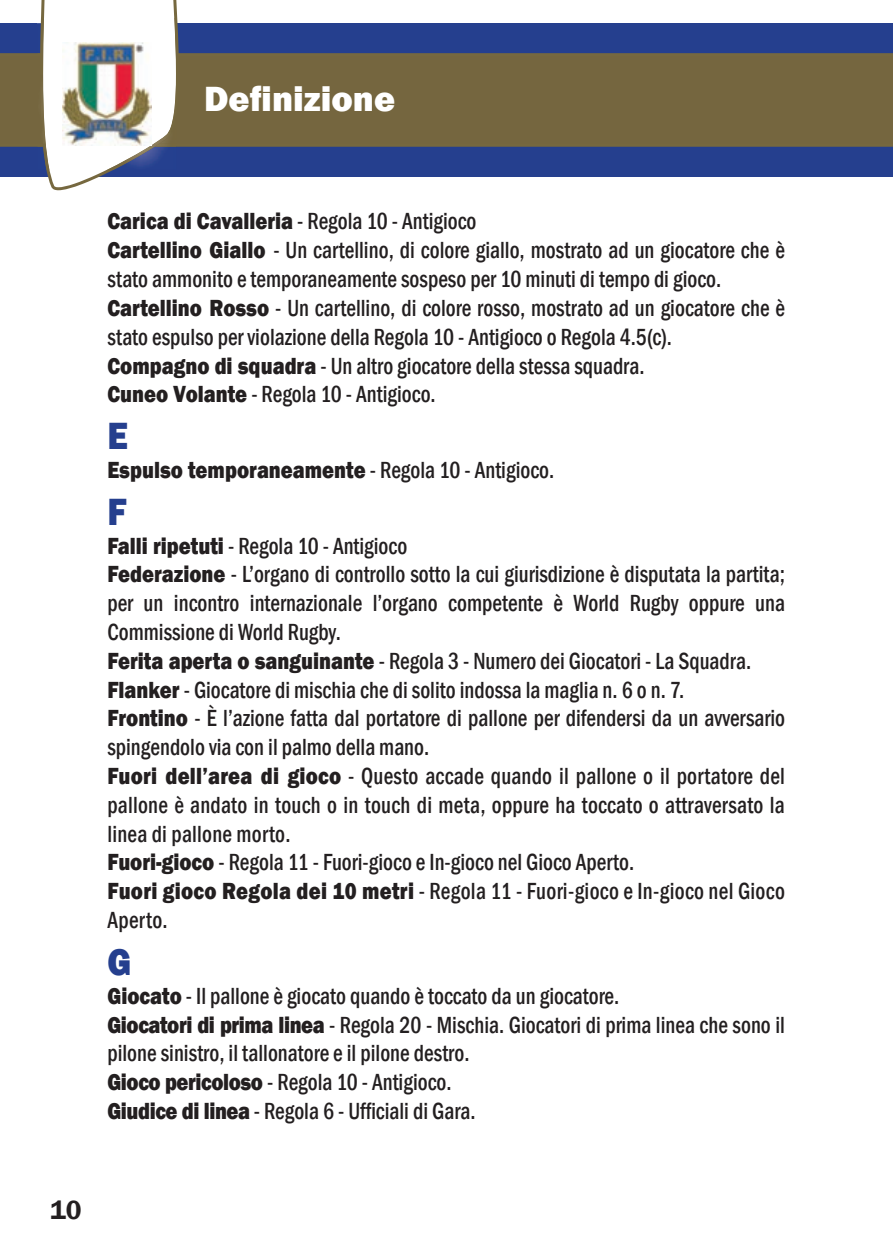
<style>
.page{position:relative;width:893px;height:1259px;background:#fff}
.page>*{position:absolute;margin:0;border:0;box-sizing:border-box;transform-origin:0 0}
.t1{font:800 39px "Franklin Gothic";color:#253f8e;scale:.9 1}
.t2{font:800 36px "Franklin Gothic";color:#fff}
.t3{font:600 27px "Franklin Gothic";color:#231f20}
.t4{font:500 condensed 24px/28.8px "Franklin Gothic";color:#231f20;scale:.9 1}
.t5{font:800 24px "Franklin Gothic";color:#231f20;scale:.85 1}
.s1{font-weight:800;font-stretch:normal}
.s2{font-weight:500;font-stretch:condensed}
</style>
<div class="page">
<div style="left:0;top:23px;width:893px;height:153px;background:#253f8e"></div>
<div style="left:0;top:55px;width:893px;height:90px;background:#75663f"></div>
<hr style="left:0;top:53px;width:893px;height:3px;background:#76683f">
<hr style="left:0;top:144px;width:893px;height:3px;background:#76683f">
<svg style="left:36px;top:0;width:149px;height:191px"></svg>
<img style="left:37px;top:23px;width:3px;height:147px">
<img style="left:37px;top:53px;width:3px;height:94px">
<img style="left:40px;top:18px;width:136px;height:152px">
<img style="left:63px;top:42px;width:88px;height:103px">
<h2 class="t2" style="left:204px;top:76px;width:193px">Definizione</h2>
<p class="t4" style="left:107px;top:207px;width:754px"><span class="s1">Carica di Cavalleria</span> - Regola 10 - Antigioco<br><span class="s1">Cartellino Giallo</span> - Un cartellino, di colore giallo, mostrato ad un giocatore che è stato ammonito e temporaneamente sospeso per 10 minuti di tempo di gioco.<br><span class="s1">Cartellino Rosso</span> - Un cartellino, di colore rosso, mostrato ad un giocatore che è stato espulso per violazione della Regola 10 - Antigioco o Regola 4.5(c).<br><span class="s1">Compagno di squadra</span> - Un altro giocatore della stessa squadra.<br><span class="s1">Cuneo Volante</span> - Regola 10 - Antigioco.</p>
<h1 class="t1" style="left:107px;top:411px;width:24px">E</h1>
<p class="t5" style="left:107px;top:454px;width:527px">Espulso temporaneamente <span class="s2">- Regola 10 - Antigioco.</span></p>
<h1 class="t1" style="left:107px;top:486px;width:23px">F</h1>
<p class="t4" style="left:107px;top:531px;width:754px"><span class="s1">Falli ripetuti</span> - Regola 10 - Antigioco<br><span class="s1">Federazione</span> - L’organo di controllo sotto la cui giurisdizione è disputata la partita; per un incontro internazionale l’organo competente è World Rugby oppure una Commissione di World Rugby.<br><span class="s1">Ferita aperta o sanguinante</span> - Regola 3 - Numero dei Giocatori - La Squadra.<br><span class="s1">Flanker</span> - Giocatore di mischia che di solito indossa la maglia n. 6 o n. 7.<br><span class="s1">Frontino</span> - È l’azione fatta dal portatore di pallone per difendersi da un avversario spingendolo via con il palmo della mano.<br><span class="s1">Fuori dell’area di gioco</span> - Questo accade quando il pallone o il portatore del pallone è andato in touch o in touch di meta, oppure ha toccato o attraversato la linea di pallone morto.<br><span class="s1">Fuori-gioco</span> - Regola 11 - Fuori-gioco e In-gioco nel Gioco Aperto.<br><span class="s1">Fuori gioco Regola dei 10 metri</span> - Regola 11 - Fuori-gioco e In-gioco nel Gioco Aperto.</p>
<h1 class="t1" style="left:107px;top:936px;width:28px">G</h1>
<p class="t4" style="left:107px;top:981px;width:754px"><span class="s1">Giocato</span> - Il pallone è giocato quando è toccato da un giocatore.<br><span class="s1">Giocatori di prima linea</span> - Regola 20 - Mischia. Giocatori di prima linea che sono il pilone sinistro, il tallonatore e il pilone destro.<br><span class="s1">Gioco pericoloso</span> - Regola 10 - Antigioco.<br><span class="s1">Giudice di linea</span> - Regola 6 - Ufficiali di Gara.</p>
<p class="t3" style="left:50px;top:1193px;width:33px">10</p>
</div>
